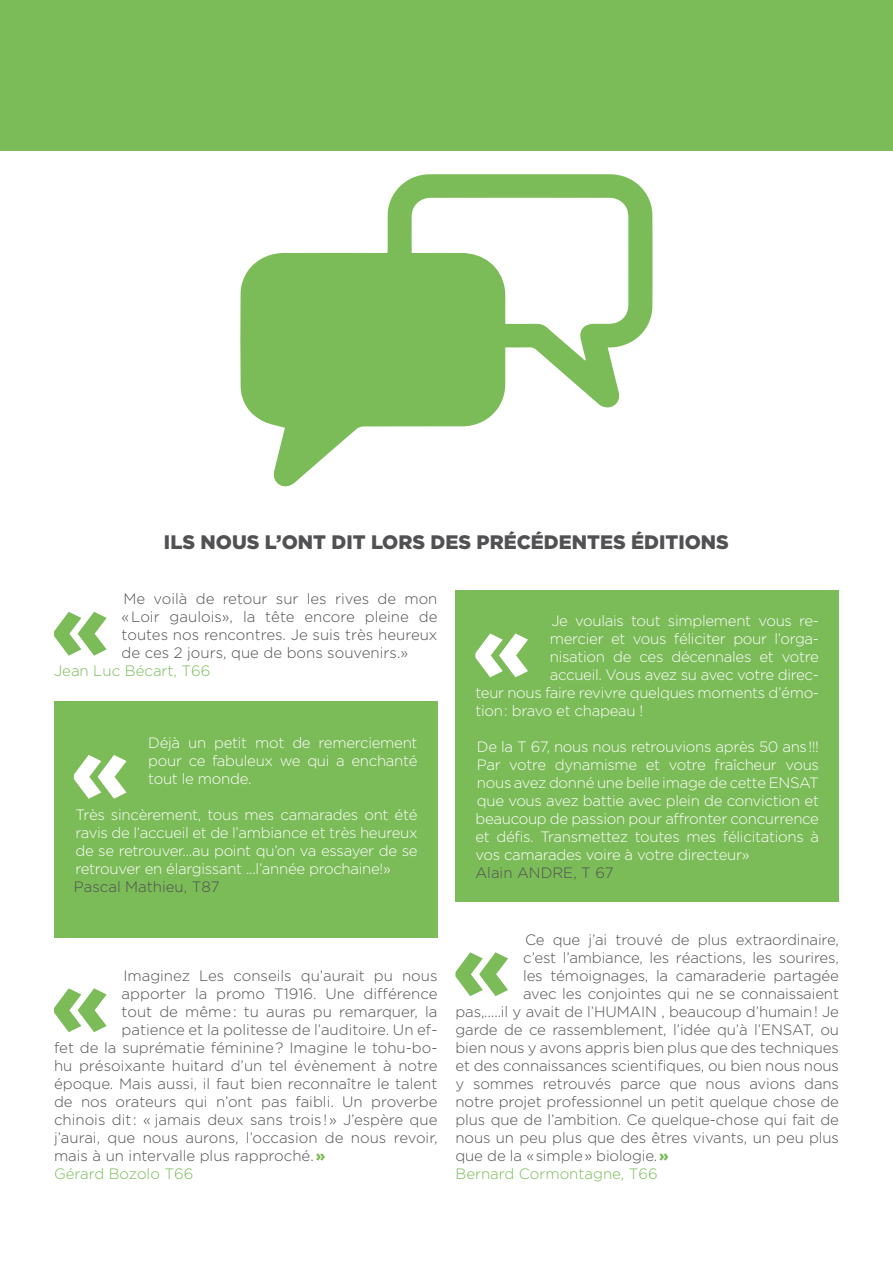
<style>
.page{position:relative;width:893px;height:1263px;background:#fff}
.page>*{position:absolute;margin:0;border:0;box-sizing:border-box;transform-origin:0 0}
.t1{font:900 92.1px "Gotham";color:#7bbb58}
.t2{font:900 92.1px "Gotham";color:#fff}
.t3{font:900 19.5px "Gotham";color:#515053}
.t4{font:300 15px/18px "Gotham";letter-spacing:-.01em;color:#515053;text-align:justify}
.t5{font:300 15px/18px "Gotham";letter-spacing:-.02em;color:#fff;text-align:justify}
.t6{font:300 15px "Gotham";color:#7bbb58}
.s1{font-weight:900;color:#7bbb58}
</style>
<div class="page">
<div style="left:455px;top:591px;width:384px;height:311px;background:#7bbb58"></div>
<div style="left:54px;top:701px;width:383px;height:237px;background:#7bbb58"></div>
<svg style="left:240px;top:174px;width:413px;height:313px"></svg>
<div style="left:0;top:0;width:893px;height:151px;background:#7bbb58"></div>
<h2 class="t3" style="left:164px;top:529px;width:566px">ILS NOUS L’ONT DIT LORS DES PRÉCÉDENTES ÉDITIONS</h2>
<p class="t4" style="left:122px;top:590px;width:317px">Me voilà de retour sur les rives de mon «Loir gaulois», la tête encore pleine de toutes nos rencontres. Je suis très heureux de ces 2 jours, que de bons souvenirs.»</p>
<p class="t6" style="left:54px;top:663px;width:158px">Jean Luc Bécart, T66</p>
<h1 class="t1" style="left:51px;top:562px;width:60px">«</h1>
<p class="t5" style="left:148px;top:733px;width:271px">Déjà un petit mot de remerciement pour ce fabuleux we qui a enchanté tout le monde.</p>
<p class="t5" style="left:75px;top:805px;width:344px">Très sincèrement, tous mes camarades ont été ravis de l’accueil et de l’ambiance et très heureux de se retrouver...au point qu’on va essayer de se retrouver en élargissant ...l’année prochaine!»</p>
<p class="t4" style="left:74px;top:877px;width:147px">Pascal Mathieu, T87</p>
<h1 class="t2" style="left:71px;top:705px;width:60px">«</h1>
<p class="t4" style="left:124px;top:966px;width:315px">Imaginez Les conseils qu’aurait pu nous</p>
<p class="t4" style="left:122px;top:984px;width:317px">apporter la promo T1916. Une différence</p>
<p class="t4" style="left:122px;top:1002px;width:317px">tout de même: tu auras pu remarquer, la</p>
<p class="t4" style="left:122px;top:1020px;width:317px">patience et la politesse de l’auditoire. Un ef-</p>
<p class="t4" style="left:54px;top:1038px;width:385px">fet de la suprématie féminine? Imagine le tohu-bo-</p>
<p class="t4" style="left:54px;top:1056px;width:385px">hu présoixante huitard d’un tel évènement à notre</p>
<p class="t4" style="left:54px;top:1074px;width:385px">époque. Mais aussi, il faut bien reconnaître le talent</p>
<p class="t4" style="left:54px;top:1092px;width:385px">de nos orateurs qui n’ont pas faibli. Un proverbe</p>
<p class="t4" style="left:54px;top:1110px;width:385px">chinois dit : « jamais deux sans trois!» J’espère que</p>
<p class="t4" style="left:54px;top:1128px;width:385px">j’aurai, que nous aurons, l’occasion de nous revoir,</p>
<p class="t4" style="left:54px;top:1146px;width:273px">mais à un intervalle plus rapproché.<span class="s1">»</span></p>
<p class="t6" style="left:54px;top:1165px;width:141px">Gérard Bozolo T66</p>
<h1 class="t1" style="left:51px;top:939px;width:60px">«</h1>
<p class="t5" style="left:551px;top:612px;width:269px">Je voulais tout simplement vous re-</p>
<p class="t5" style="left:550px;top:630px;width:271px">mercier et vous féliciter pour l’orga-</p>
<p class="t5" style="left:550px;top:648px;width:271px">nisation de ces décennales et votre</p>
<p class="t5" style="left:550px;top:666px;width:271px">accueil. Vous avez su avec votre direc-</p>
<p class="t5" style="left:475px;top:684px;width:345px">teur nous faire revivre quelques moments d’émo-</p>
<p class="t5" style="left:475px;top:702px;width:169px">tion: bravo et chapeau !</p>
<p class="t5" style="left:475px;top:738px;width:345px">De la T 67, nous nous retrouvions après 50 ans!!!<br>Par votre dynamisme et votre fraîcheur vous nous avez donné une belle image de cette ENSAT que vous avez battie avec plein de conviction et beaucoup de passion pour affronter concurrence et défis. Transmettez toutes mes félicitations à vos camarades voire à votre directeur»</p>
<p class="t4" style="left:475px;top:864px;width:140px">Alain ANDRE, T 67</p>
<h1 class="t2" style="left:473px;top:584px;width:60px">«</h1>
<p class="t4" style="left:525px;top:930px;width:315px">Ce que j’ai trouvé de plus extraordinaire,</p>
<p class="t4" style="left:523px;top:948px;width:317px">c’est l’ambiance, les réactions, les sourires,</p>
<p class="t4" style="left:523px;top:966px;width:317px">les témoignages, la camaraderie partagée</p>
<p class="t4" style="left:523px;top:984px;width:317px">avec les conjointes qui ne se connaissaient</p>
<p class="t4" style="left:455px;top:1002px;width:385px">pas,…..il y avait de l’HUMAIN , beaucoup d’humain! Je</p>
<p class="t4" style="left:455px;top:1020px;width:385px">garde de ce rassemblement, l’idée qu’à l’ENSAT, ou</p>
<p class="t4" style="left:455px;top:1038px;width:385px">bien nous y avons appris bien plus que des techniques</p>
<p class="t4" style="left:455px;top:1056px;width:385px">et des connaissances scientifiques, ou bien nous nous</p>
<p class="t4" style="left:455px;top:1074px;width:385px">y sommes retrouvés parce que nous avions dans</p>
<p class="t4" style="left:455px;top:1092px;width:385px">notre projet professionnel un petit quelque chose de</p>
<p class="t4" style="left:455px;top:1110px;width:385px">plus que de l’ambition. Ce quelque-chose qui fait de</p>
<p class="t4" style="left:455px;top:1128px;width:385px">nous un peu plus que des êtres vivants, un peu plus</p>
<p class="t4" style="left:455px;top:1146px;width:215px">que de la «simple» biologie.<span class="s1">»</span></p>
<p class="t6" style="left:455px;top:1165px;width:204px">Bernard Cormontagne, T66</p>
<h1 class="t1" style="left:453px;top:903px;width:60px">«</h1>
</div>
